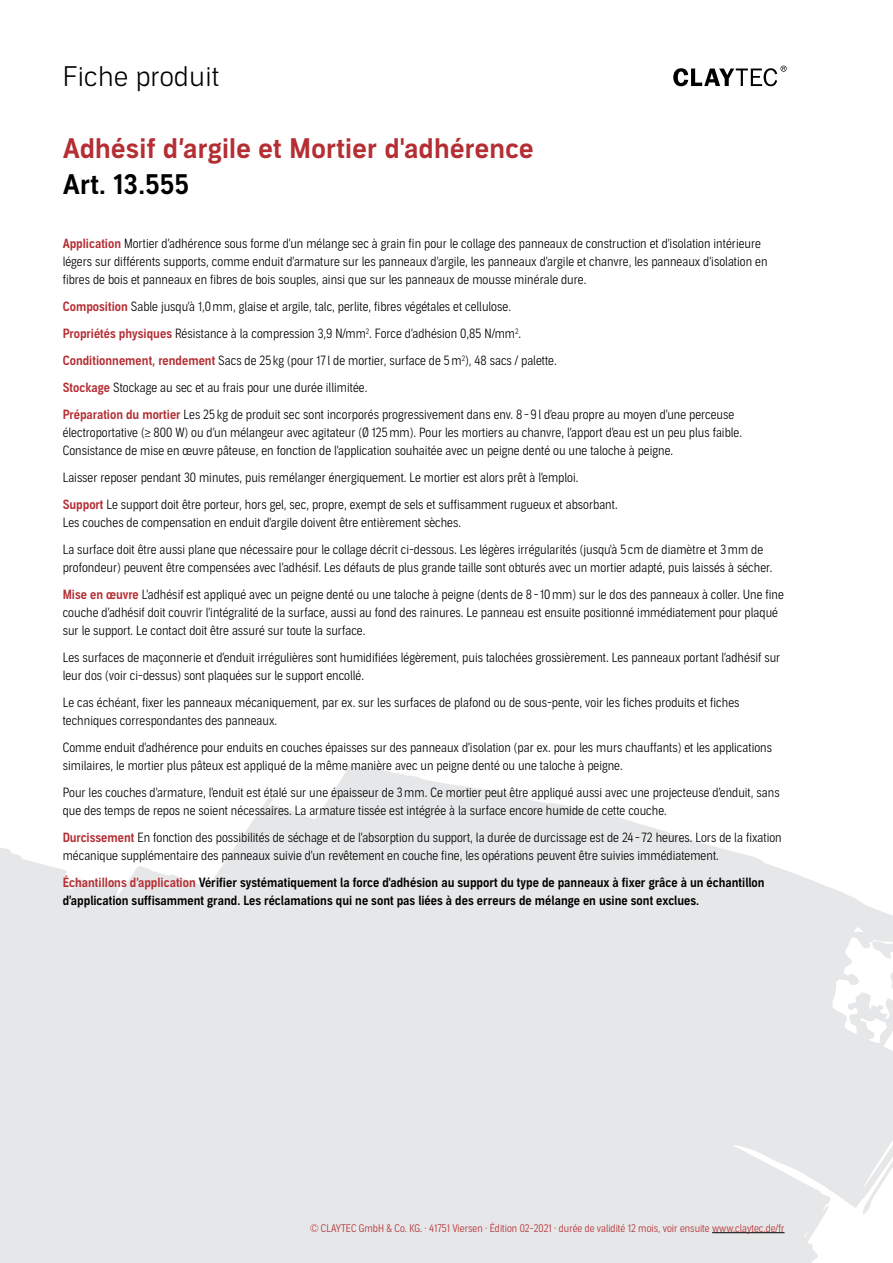
<style>
.page{position:relative;width:893px;height:1263px;background:#fff}
.page>*{position:absolute;margin:0;border:0;box-sizing:border-box;transform-origin:0 0}
.t1{font:27px "Aago Sm";letter-spacing:.01em;color:#b42e33}
.t2{font:300 27px "Aago";letter-spacing:.01em;color:#000}
.t3{font:27px "Aago Sm";letter-spacing:.01em;color:#000}
.t4{font:300 12.75px/18px "Aago Condensed";color:#000}
.t5{font:12.75px/18px "Aago Condensed Sm";color:#000}
.t6{font:300 10.5px "Aago Condensed";color:#b42e33}
.s1{font-family:"Aago Condensed Sm";font-weight:400;color:#b42e33}
.s2{color:#b42e33}
</style>
<div class="page">
<svg style="left:0;top:765px;width:893px;height:497px;fill:#e6e7e8"></svg>
<hr style="left:712px;top:1232px;width:72px;height:1px;background:#000">
<svg style="left:673px;top:66px;width:114px;height:20px"></svg>
<h1 class="t2" style="left:63px;top:61px;width:158px">Fiche produit</h1>
<h1 class="t1" style="left:63px;top:133px;width:472px">Adhésif d’argile et Mortier d'adhérence</h1>
<h1 class="t3" style="left:63px;top:169px;width:128px">Art. 13.555</h1>
<p class="t4" style="left:63px;top:235px;width:706px"><span class="s1">Application</span> Mortier d’adhérence sous forme d’un mélange sec à grain fin pour le collage des panneaux de construction et d’isolation intérieure légers sur différents supports, comme enduit d’armature sur les panneaux d’argile, les panneaux d’argile et chanvre, les panneaux d’isolation en fibres de bois et panneaux en fibres de bois souples, ainsi que sur les panneaux de mousse minérale dure.</p>
<p class="t4" style="left:63px;top:294px;width:673px;line-height:27px"><span class="s1">Composition</span> Sable jusqu’à 1,0mm, glaise et argile, talc, perlite, fibres végétales et cellulose.<br><span class="s1">Propriétés physiques</span> Résistance à la compression 3,9 N/mm<sup>2</sup>. Force d’adhésion 0,85 N/mm<sup>2</sup>.<br><span class="s1">Conditionnement, rendement</span> Sacs de 25 kg (pour 17 l de mortier, surface de 5m<sup>2</sup>), 48 sacs / palette.<br><span class="s1">Stockage</span> Stockage au sec et au frais pour une durée illimitée.<br><span class="s1">Préparation du mortier</span> Les 25 kg de produit sec sont incorporés progressivement dans env. 8 - 9 l d’eau propre au moyen d’une perceuse</p>
<p class="t4" style="left:63px;top:424px;width:681px">électroportative (≥ 800 W) ou d’un mélangeur avec agitateur (Ø 125mm). Pour les mortiers au chanvre, l’apport d’eau est un peu plus faible.<br>Consistance de mise en œuvre pâteuse, en fonction de l’application souhaitée avec un peigne denté ou une taloche à peigne.</p>
<p class="t4" style="left:63px;top:465px;width:556px;line-height:27px">Laisser reposer pendant 30 minutes, puis remélanger énergiquement. Le mortier est alors prêt à l’emploi.<br><span class="s1">Support</span> Le support doit être porteur, hors gel, sec, propre, exempt de sels et suffisamment rugueux et absorbant.</p>
<p class="t4" style="left:63px;top:510px;width:702px;line-height:27px">Les couches de compensation en enduit d’argile doivent être entièrement sèches.<br>La surface doit être aussi plane que nécessaire pour le collage décrit ci-dessous. Les légères irrégularités (jusqu'à 5 cm de diamètre et 3mm de</p>
<p class="t4" style="left:63px;top:555px;width:723px;line-height:27px">profondeur) peuvent être compensées avec l’adhésif. Les défauts de plus grande taille sont obturés avec un mortier adapté, puis laissés à sécher.<br><span class="s1">Mise en œuvre</span> L’adhésif est appliqué avec un peigne denté ou une taloche à peigne (dents de 8 -10mm) sur le dos des panneaux à coller. Une fine</p>
<p class="t4" style="left:63px;top:604px;width:717px">couche d’adhésif doit couvrir l’intégralité de la surface, aussi au fond des rainures. Le panneau est ensuite positionné immédiatement pour plaqué sur le support. Le contact doit être assuré sur toute la surface.</p>
<p class="t4" style="left:63px;top:649px;width:719px">Les surfaces de maçonnerie et d’enduit irrégulières sont humidifiées légèrement, puis talochées grossièrement. Les panneaux portant l’adhésif sur leur dos (voir ci-dessus) sont plaquées sur le support encollé.</p>
<p class="t4" style="left:63px;top:694px;width:678px">Le cas échéant, fixer les panneaux mécaniquement, par ex. sur les surfaces de plafond ou de sous-pente, voir les fiches produits et fiches techniques correspondantes des panneaux.</p>
<p class="t4" style="left:63px;top:739px;width:711px">Comme enduit d’adhérence pour enduits en couches épaisses sur des panneaux d’isolation (par ex. pour les murs chauffants) et les applications similaires, le mortier plus pâteux est appliqué de la même manière avec un peigne denté ou une taloche à peigne.</p>
<p class="t4" style="left:63px;top:784px;width:718px">Pour les couches d’armature, l’enduit est étalé sur une épaisseur de 3mm. Ce mortier peut être appliqué aussi avec une projecteuse d’enduit, sans que des temps de repos ne soient nécessaires. La armature tissée est intégrée à la surface encore humide de cette couche.</p>
<p class="t4" style="left:63px;top:829px;width:721px"><span class="s1">Durcissement</span> En fonction des possibilités de séchage et de l’absorption du support, la durée de durcissage est de 24 - 72 heures. Lors de la fixation mécanique supplémentaire des panneaux suivie d’un revêtement en couche fine, les opérations peuvent être suivies immédiatement.</p>
<p class="t5" style="left:63px;top:874px;width:703px"><span class="s2">Échantillons d’application</span> Vérifier systématiquement la force d'adhésion au support du type de panneaux à fixer grâce à un échantillon d’application suffisamment grand. Les réclamations qui ne sont pas liées à des erreurs de mélange en usine sont exclues.</p>
<p class="t6" style="left:310px;top:1222px;width:476px">© CLAYTEC GmbH &amp; Co. KG. · 41751 Viersen · Édition 02-2021 · durée de validité 12 mois, voir ensuite www.claytec.de/fr</p>
</div>
